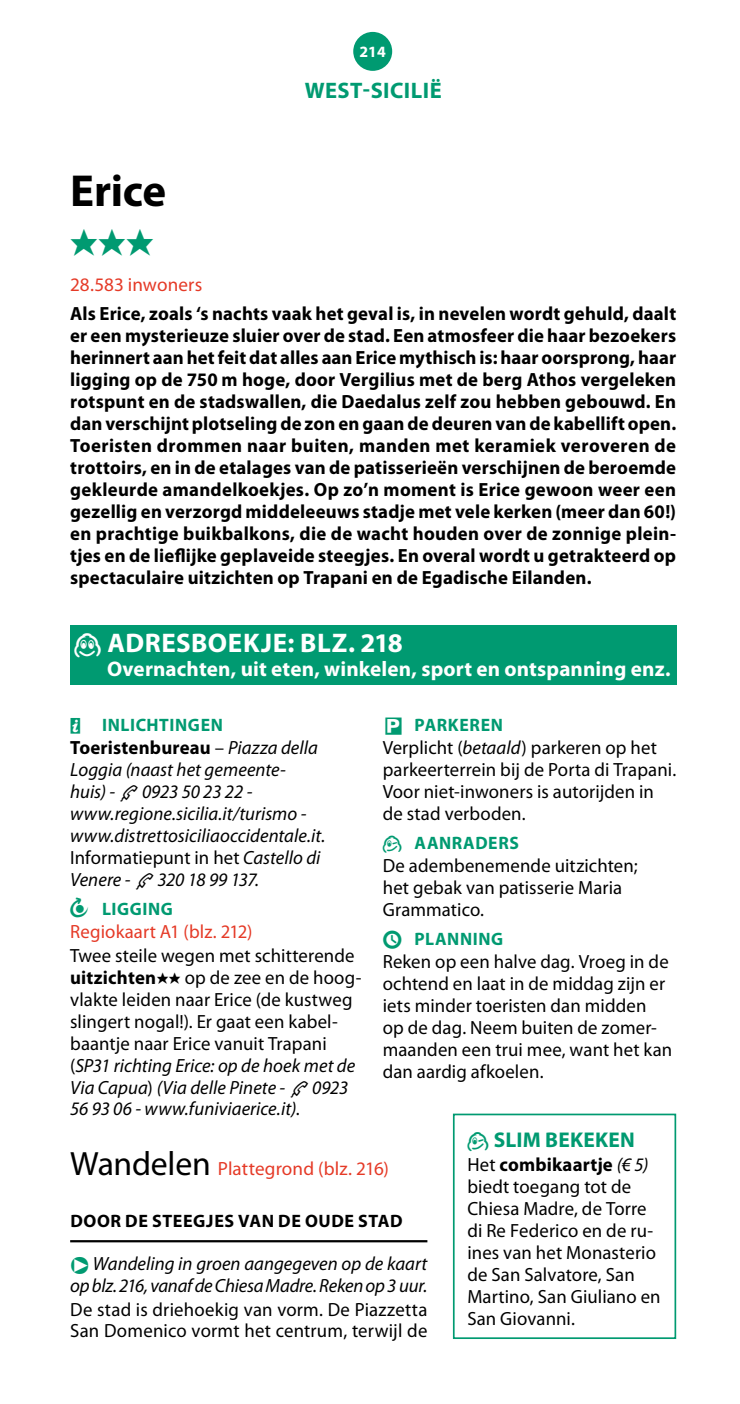
<style>
.page{position:relative;width:740px;height:1404px;background:#fff}
.page>*{position:absolute;margin:0;border:0;box-sizing:border-box;transform-origin:0 0}
.t1{font:700 45px "Myriad Pro";letter-spacing:-.01em;color:#000}
.t2{font:45px "Michelin";color:#009a71}
.t3{font:700 27px "Myriad Pro";letter-spacing:.02em;color:#fff}
.t4{font:700 22.5px "Myriad Pro";letter-spacing:.02em;color:#009a71}
.t5{font:700 21.38px "Myriad Pro";letter-spacing:.01em;color:#009a71}
.t6{font:700 21.15px "Myriad Pro";letter-spacing:.005em;color:#fff}
.t7{font:19.12px/21.8px "Myriad Pro";letter-spacing:.01em;color:#000}
.t8{font:700 19.12px/21.8px "Myriad Pro";letter-spacing:.01em;color:#000;text-align:justify}
.t9{font:italic 19.12px/21.8px "Myriad Pro";color:#000}
.t10{font:19.12px "Myriad Pro";letter-spacing:.005em;color:#e53a27}
.t11{font:700 18px "Myriad Pro";letter-spacing:.035em;color:#009a71}
.t12{font:700 18px "Myriad Pro";letter-spacing:.035em;color:#000}
.t13{font:700 15.75px "Myriad Pro";color:#fff}
.s1{font-family:"Michelin";font-weight:400}
.s2{font-family:"Michelin";font-weight:400;font-size:19.12px}
.s3{font-weight:700;font-style:normal}
.s4{font-style:normal}
.s5{font-family:"Michelin";font-style:normal}
.s6{font-weight:700}
.s7{font-family:"Michelin"}
.s8{font-style:italic}
.s9{font-size:33.75px;color:#000}
.s10{font-family:"Michelin";font-style:normal;color:#009a71}
</style>
<div class="page">
<div style="left:353px;top:32px;width:39px;height:39px;background:#009a71;border-radius:50%"></div>
<hr style="left:70px;top:1239px;width:357px;height:3px;background:#000">
<div style="left:453px;top:1113px;width:223px;height:225px;border:2px solid #009a71"></div>
<div style="left:70px;top:625px;width:606px;height:59px;background:#009a71"></div>
<p class="t13" style="left:359px;top:42px;width:28px">214</p>
<p class="t4" style="left:305px;top:75px;width:138px">WEST-SICILIË</p>
<h1 class="t1" style="left:70px;top:161px;width:98px">Erice</h1>
<h1 class="t2" style="left:70px;top:212px;width:86px">aaa</h1>
<p class="t10" style="left:70px;top:272px;width:134px">28.583 inwoners</p>
<p class="t8" style="left:70px;top:302px;width:608px">Als Erice, zoals ‘s nachts vaak het geval is, in nevelen wordt gehuld, daalt er een mysterieuze sluier over de stad. Een atmosfeer die haar bezoekers herinnert aan het feit dat alles aan Erice mythisch is: haar oorsprong, haar ligging op de 750 m hoge, door Vergilius met de berg Athos vergeleken rotspunt en de stadswallen, die Daedalus zelf zou hebben gebouwd. En dan verschijnt plotseling de zon en gaan de deuren van de kabellift open.<br>Toeristen drommen naar buiten, manden met keramiek veroveren de trottoirs, en in de etalages van de patisserieën verschijnen de beroemde gekleurde amandelkoekjes. Op zo’n moment is Erice gewoon weer een gezellig en verzorgd middeleeuws stadje met vele kerken (meer dan 60!) en prachtige buikbalkons, die de wacht houden over de zonnige plein&shy;tjes en de lieflijke geplaveide steegjes. En overal wordt u getrakteerd op spectaculaire uitzichten op Trapani en de Egadische Eilanden.</p>
<h2 class="t3" style="left:73px;top:625px;width:331px"><span class="s1">y</span> ADRESBOEKJE: BLZ. 218</h2>
<p class="t6" style="left:107px;top:655px;width:565px">Overnachten, uit eten, winkelen, sport en ontspanning enz.</p>
<p class="t11" style="left:70px;top:713px;width:154px"><span class="s2">i</span> INLICHTINGEN</p>
<p class="t9" style="left:70px;top:736px;width:257px"><span class="s3">Toeristenbureau</span> <span class="s4">–</span> Piazza della<br>Loggia (naast het gemeente&shy;huis) ‑ <span class="s5">t</span>0923 50 23 22 - www.regione.sicilia.it/turismo - www.distrettosiciliaoccidentale.it.<br><span class="s4">Informatiepunt in het</span> Castello di<br>Venere - <span class="s5">t</span>320 18 99 137.</p>
<p class="t11" style="left:70px;top:896px;width:104px"><span class="s2">T</span> LIGGING</p>
<p class="t10" style="left:70px;top:920px;width:184px">Regiokaart A1 (blz. 212)</p>
<p class="t7" style="left:70px;top:943px;width:293px">Twee steile wegen met schitterende <span class="s6">uitzichten</span><span class="s7">aa</span> op de zee en de hoog&shy;vlakte leiden naar Erice (de kustweg slingert nogal!). Er gaat een kabel&shy;baantje naar Erice vanuit Trapani (<span class="s8">SP31 richting Erice: op de hoek met de Via Capua</span>) <span class="s8">(Via delle Pinete -</span> <span class="s7">t</span><span class="s8">0923<br>56 93 06 - www.funiviaerice.it)</span>.</p>
<p class="t11" style="left:383px;top:713px;width:122px"><span class="s2">õ</span> PARKEREN</p>
<p class="t7" style="left:383px;top:736px;width:295px">Verplicht (<span class="s8">betaald</span>) parkeren op het parkeerterrein bij de Porta di Trapani.<br>Voor niet-inwoners is autorijden in de stad verboden.</p>
<p class="t11" style="left:383px;top:831px;width:138px"><span class="s2">w</span> AANRADERS</p>
<p class="t7" style="left:383px;top:854px;width:256px">De adembenemende uitzichten; het gebak van patisserie Maria<br>Grammatico.</p>
<p class="t11" style="left:383px;top:927px;width:122px"><span class="s2">&gt;</span> PLANNING</p>
<p class="t7" style="left:383px;top:950px;width:291px">Reken op een halve dag. Vroeg in de ochtend en laat in de middag zijn er iets minder toeristen dan midden op de dag. Neem buiten de zomer&shy;maanden een trui mee, want het kan dan aardig afkoelen.</p>
<p class="t10" style="left:70px;top:1156px;width:320px"><span class="s9">Wandelen</span> Plattegrond (blz. 216)</p>
<p class="t12" style="left:70px;top:1209px;width:334px">DOOR DE STEEGJES VAN DE OUDE STAD</p>
<p class="t9" style="left:70px;top:1252px;width:359px"><span class="s10">Ñ</span> Wandeling in groen aangegeven op de kaart op blz. 216, vanaf de Chiesa Madre. Reken op 3 uur.</p>
<p class="t7" style="left:70px;top:1297px;width:359px">De stad is driehoekig van vorm. De Piazzetta<br>San Domenico vormt het centrum, terwijl de</p>
<p class="t5" style="left:467px;top:1126px;width:169px"><span class="s1">w</span> SLIM BEKEKEN</p>
<p class="t7" style="left:467px;top:1153px;width:195px">Het <span class="s6">combikaartje</span> <span class="s8">(€ 5) </span>biedt toegang tot de<br>Chiesa Madre, de Torre di Re Federico en de ru&shy;ïnes van het Monasterio de San Salvatore, San<br>Martino, San Giuliano en<br>San Giovanni.</p>
</div>
